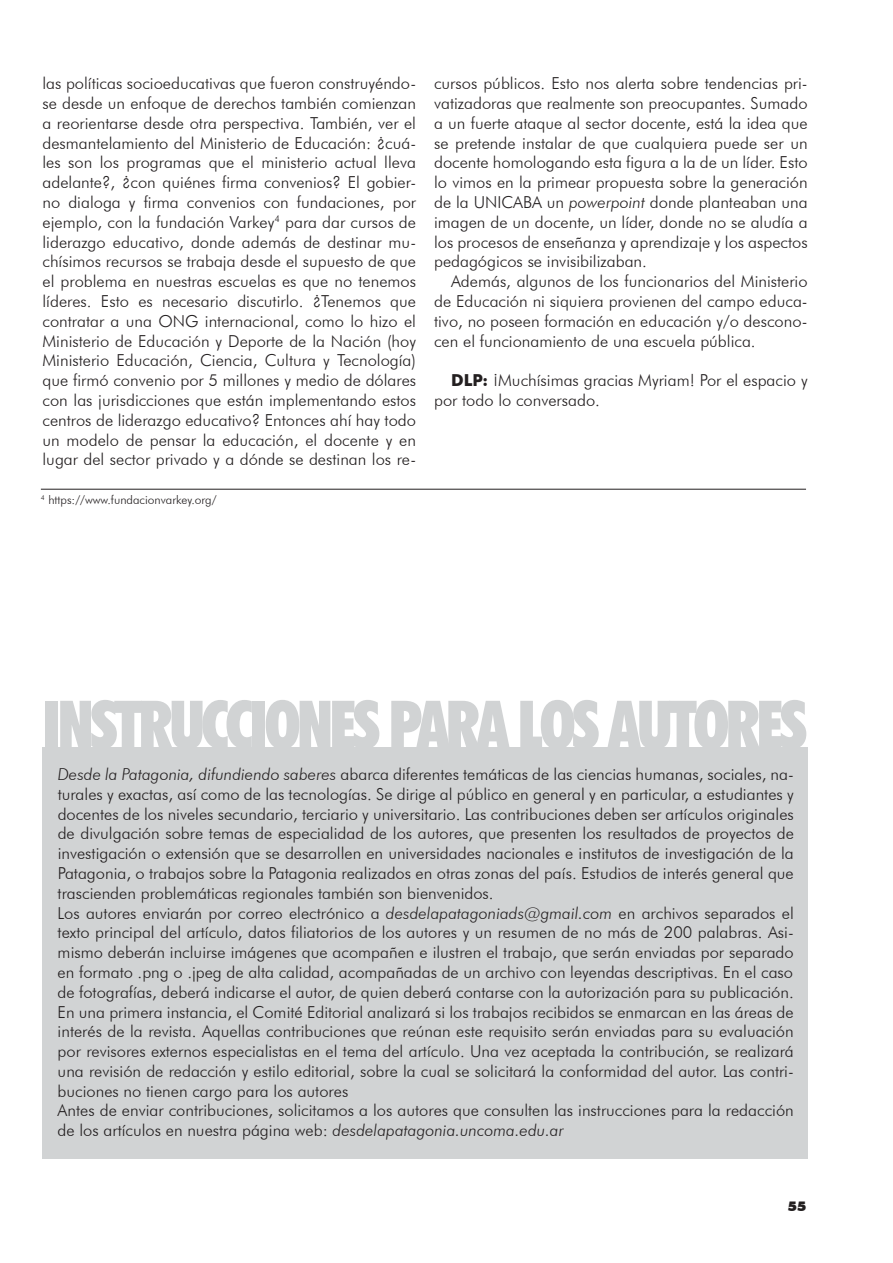
<style>
.page{position:relative;width:893px;height:1263px;background:#fff}
.page>*{position:absolute;margin:0;border:0;box-sizing:border-box;transform-origin:0 0}
.t1{font:900 condensed 66.75px "Futura BT";letter-spacing:-.055em;color:#d1d3d4;scale:.94 1}
.t2{font:300 16.5px/19.8px "Futura BT";color:#231f20;text-align:justify}
.t3{font:900 13.5px "Futura BT";color:#231f20}
.t4{font:300 12px "Futura BT";color:#231f20}
.s1{font-style:italic}
.s2{font-weight:700}
</style>
<div class="page">
<hr style="left:41px;top:489px;width:765px;height:1px;background:#231f20">
<div style="left:43px;top:747px;width:765px;height:412px;background:#d1d3d4"></div>
<p class="t2" style="left:43px;top:73px;width:375px">las políticas socioeducativas que fueron construyéndo&shy;se desde un enfoque de derechos también comienzan a reorientarse desde otra perspectiva. También, ver el desmantelamiento del Ministerio de Educación: ¿cuá&shy;les son los programas que el ministerio actual lleva adelante?, ¿con quiénes firma convenios? El gobier&shy;no dialoga y firma convenios con fundaciones, por ejemplo, con la fundación Varkey<sup>4</sup> para dar cursos de liderazgo educativo, donde además de destinar mu&shy;chísimos recursos se trabaja desde el supuesto de que el problema en nuestras escuelas es que no tenemos líderes. Esto es necesario discutirlo. ¿Tenemos que contratar a una ONG internacional, como lo hizo el Ministerio de Educación y Deporte de la Nación (hoy Ministerio Educación, Ciencia, Cultura y Tecnología) que firmó convenio por 5 millones y medio de dólares con las jurisdicciones que están implementando estos centros de liderazgo educativo? Entonces ahí hay todo un modelo de pensar la educación, el docente y en lugar del sector privado y a dónde se destinan los re-</p>
<p class="t2" style="left:434px;top:73px;width:375px">cursos públicos. Esto nos alerta sobre tendencias pri&shy;vatizadoras que realmente son preocupantes. Sumado a un fuerte ataque al sector docente, está la idea que se pretende instalar de que cualquiera puede ser un docente homologando esta figura a la de un líder. Esto lo vimos en la primear propuesta sobre la generación de la UNICABA un <span class="s1">powerpoint</span> donde planteaban una imagen de un docente, un líder, donde no se aludía a los procesos de enseñanza y aprendizaje y los aspectos pedagógicos se invisibilizaban.</p>
<p class="t2" style="left:434px;top:271px;width:375px;text-indent:17px">Además, algunos de los funcionarios del Ministerio de Educación ni siquiera provienen del campo educa&shy;tivo, no poseen formación en educación y/o descono&shy;cen el funcionamiento de una escuela pública.</p>
<p class="t2" style="left:434px;top:370px;width:375px;text-indent:17px"><span class="s2">DLP:</span> ¡Muchísimas gracias Myriam! Por el espacio y por todo lo conversado.</p>
<p class="t4" style="left:41px;top:492px;width:177px"><sup>4</sup> https://www.fundacionvarkey.org/</p>
<h1 class="t1" style="left:43px;top:684px;width:815px">INSTRUCCIONES PARA LOS AUTORES</h1>
<p class="t2" style="left:58px;top:764px;width:738px;text-align:left"><span class="s1">Desde la Patagonia, difundiendo saberes</span> abarca diferentes temáticas de las ciencias humanas, sociales, na&shy;turales y exactas, así como de las tecnologías. Se dirige al público en general y en particular, a estudiantes y docentes de los niveles secundario, terciario y universitario. Las contribuciones deben ser artículos originales de divulgación sobre temas de especialidad de los autores, que presenten los resultados de proyectos de investigación o extensión que se desarrollen en universidades nacionales e institutos de investigación de la Patagonia, o trabajos sobre la Patagonia realizados en otras zonas del país. Estudios de interés general que trascienden problemáticas regionales también son bienvenidos.<br>Los autores enviarán por correo electrónico a <span class="s1">desdelapatagoniads@gmail.com</span> en archivos separados el texto principal del artículo, datos filiatorios de los autores y un resumen de no más de 200 palabras. Asi&shy;mismo deberán incluirse imágenes que acompañen e ilustren el trabajo, que serán enviadas por separado en formato .png o .jpeg de alta calidad, acompañadas de un archivo con leyendas descriptivas. En el caso de fotografías, deberá indicarse el autor, de quien deberá contarse con la autorización para su publicación.<br>En una primera instancia, el Comité Editorial analizará si los trabajos recibidos se enmarcan en las áreas de interés de la revista. Aquellas contribuciones que reúnan este requisito serán enviadas para su evaluación por revisores externos especialistas en el tema del artículo. Una vez aceptada la contribución, se realizará una revisión de redacción y estilo editorial, sobre la cual se solicitará la conformidad del autor. Las contri&shy;buciones no tienen cargo para los autores<br>Antes de enviar contribuciones, solicitamos a los autores que consulten las instrucciones para la redacción de los artículos en nuestra página web: <span class="s1">desdelapatagonia.uncoma.edu.ar</span></p>
<p class="t3" style="left:788px;top:1198px;width:20px">55</p>
</div>
